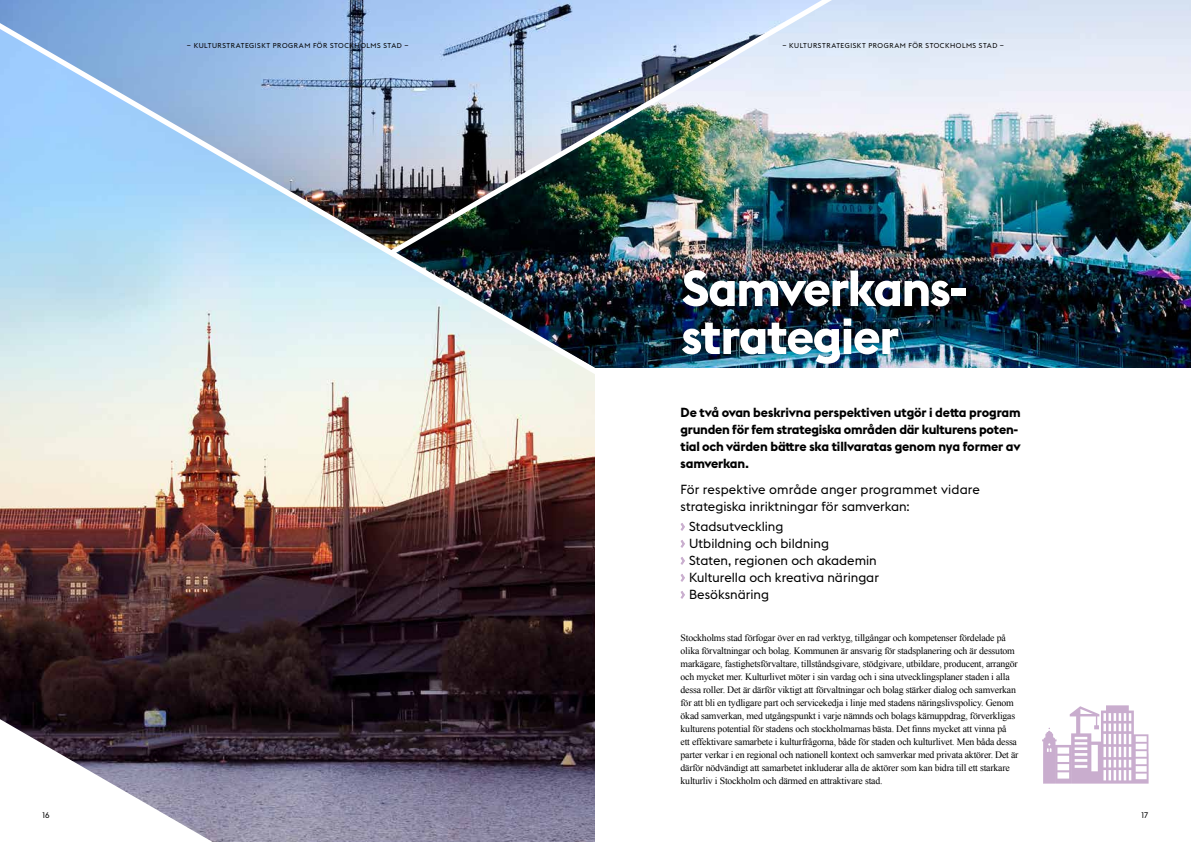
<style>
.page{position:relative;width:1191px;height:842px;background:#fff}
.page>*{position:absolute;margin:0;border:0;box-sizing:border-box;transform-origin:0 0}
.t1{font:700 50px/48px "Stockholm Type";letter-spacing:-.03em;color:#fff}
.t2{font:13px/17px "Stockholm Type";color:#000}
.t3{font:700 13px/17px "Stockholm Type";letter-spacing:-.01em;color:#000}
.t4{font:9.8px/13px "Times New Roman";letter-spacing:-.02em;color:#000}
.t5{font:8px "Stockholm Type Display";color:#000}
.t6{font:7px "Stockholm Type";letter-spacing:.075em;color:#000}
.s1{font-size:15px;color:#c9adce}
</style>
<div class="page">
<img style="left:595px;top:0;width:596px;height:368px">
<img style="left:0;top:374px;width:595px;height:468px">
<img style="left:0;top:0;width:383px;height:20px">
<svg style="left:1042px;top:705px;width:106px;height:79px"></svg>
<img style="left:383px;top:0;width:625px;height:260px">
<svg style="left:0;top:710px;width:230px;height:132px"></svg>
<img style="left:0;top:20px;width:595px;height:354px">
<div style="left:679px;top:267px;width:290px;height:100px;background:#000;opacity:.25"></div>
<p class="t6" style="left:187px;top:41px;width:223px">– KULTURSTRATEGISKT PROGRAM FÖR STOCKHOLMS STAD –</p>
<p class="t6" style="left:782px;top:41px;width:223px">– KULTURSTRATEGISKT PROGRAM FÖR STOCKHOLMS STAD –</p>
<h1 class="t1" style="left:681px;top:262px;width:288px">Samverkans&shy;strategier</h1>
<h2 class="t3" style="left:680px;top:403px;width:342px">De två ovan beskrivna perspektiven utgör i detta program grunden för fem strategiska områden där kulturens poten&shy;tial och värden bättre ska tillvaratas genom nya former av samverkan.</h2>
<h2 class="t2" style="left:680px;top:480px;width:301px">För respektive område anger programmet vidare strategiska inriktningar för samverkan:</h2>
<h2 class="t2" style="left:680px;top:517px;width:200px"><span class="s1">›</span> Stadsutveckling<br><span class="s1">›</span> Utbildning och bildning<br><span class="s1">›</span> Staten, regionen och akademin <span class="s1">›</span> Kulturella och kreativa näringar <span class="s1">›</span> Besöksnäring</h2>
<p class="t4" style="left:680px;top:631px;width:339px">Stockholms stad förfogar över en rad verktyg, tillgångar och kompetenser fördelade på olika förvaltningar och bolag. Kommunen är ansvarig för stadsplanering och är dessutom markägare, fastighetsförvaltare, tillståndsgivare, stödgivare, utbildare, producent, arrangör och mycket mer. Kulturlivet möter i sin vardag och i sina utvecklingsplaner staden i alla dessa roller. Det är därför viktigt att förvaltningar och bolag stärker dialog och samverkan för att bli en tydligare part och servicekedja i linje med stadens näringslivspolicy. Genom ökad samverkan, med utgångspunkt i varje nämnds och bolags kärnuppdrag, förverkligas kulturens potential för stadens och stockholmarnas bästa. Det finns mycket att vinna på<br>ett effektivare samarbete i kulturfrågorna, både för staden och kulturlivet. Men båda dessa parter verkar i en regional och nationell kontext och samverkar med privata aktörer. Det är därför nödvändigt att samarbetet inkluderar alla de aktörer som kan bidra till ett starkare kulturliv i Stockholm och därmed en attraktivare stad.</p>
<p class="t5" style="left:43px;top:810px;width:9px">16</p>
<p class="t5" style="left:1141px;top:810px;width:8px">17</p>
</div>
